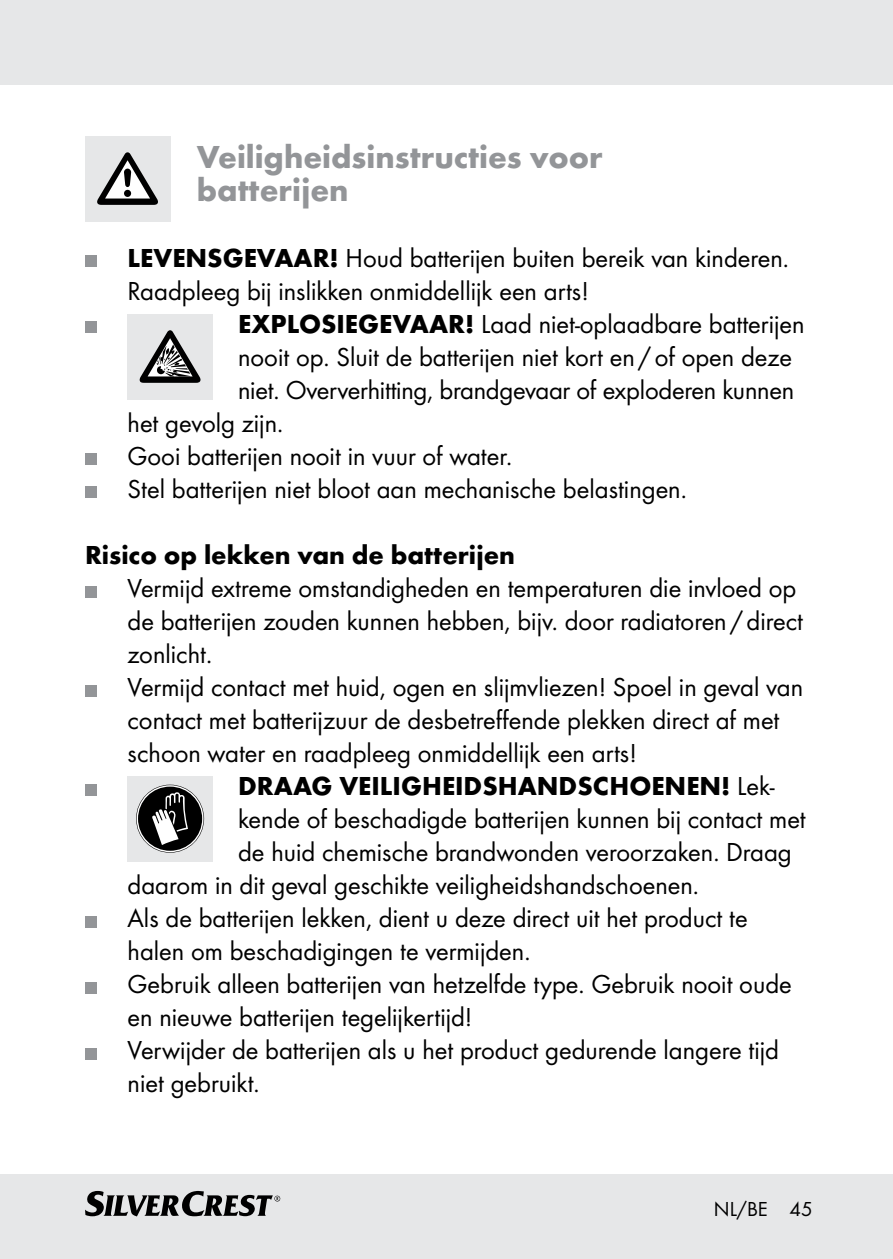
<style>
.page{position:relative;width:893px;height:1259px;background:#fff}
.page>*{position:absolute;margin:0;border:0;box-sizing:border-box;transform-origin:0 0}
.t1{font:700 33px/33px "Futura";color:#939598}
.t2{font:27px/33px "Futura Boo";color:#000}
.t3{font:700 27px "Futura";color:#000}
.t4{font:21px "Futura Boo";color:#000}
.s1{font-family:"Futura";font-weight:700}
</style>
<div class="page">
<div style="left:0;top:1174px;width:893px;height:85px;background:#e6e7e8"></div>
<svg style="left:85px;top:1191px;width:195px;height:25px"></svg>
<div style="left:0;top:0;width:893px;height:85px;background:#e6e7e8"></div>
<div style="left:85px;top:136px;width:85px;height:85px;background:#e6e7e8"></div>
<svg style="left:97px;top:152px;width:61px;height:53px"></svg>
<div style="left:85px;top:256px;width:11px;height:11px;background:#939598"></div>
<div style="left:85px;top:322px;width:11px;height:11px;background:#939598"></div>
<div style="left:128px;top:314px;width:85px;height:85px;background:#e6e7e8"></div>
<svg style="left:140px;top:330px;width:60px;height:53px"></svg>
<div style="left:85px;top:454px;width:11px;height:11px;background:#939598"></div>
<div style="left:85px;top:487px;width:11px;height:11px;background:#939598"></div>
<div style="left:85px;top:586px;width:11px;height:11px;background:#939598"></div>
<div style="left:85px;top:685px;width:11px;height:11px;background:#939598"></div>
<div style="left:85px;top:784px;width:11px;height:11px;background:#939598"></div>
<div style="left:128px;top:776px;width:85px;height:85px;background:#e6e7e8"></div>
<svg style="left:136px;top:784px;width:68px;height:68px"></svg>
<div style="left:85px;top:916px;width:11px;height:11px;background:#939598"></div>
<div style="left:85px;top:982px;width:11px;height:11px;background:#939598"></div>
<div style="left:85px;top:1048px;width:11px;height:11px;background:#939598"></div>
<p class="t1" style="left:197px;top:140px;width:407px">Veiligheidsinstructies voor batterijen</p>
<p class="t2" style="left:128px;top:241px;width:663px;text-indent:95px"><span class="s1">GEVAAR!</span> Houd batterijen buiten bereik van kinderen.<br>Raadpleeg bij inslikken onmiddellijk een arts!</p>
<p class="t3" style="left:238px;top:307px;width:64px">EXPLOSIE</p>
<p class="t2" style="left:358px;top:307px;width:448px"><span class="s1">GEVAAR!</span> Laad niet-oplaadbare batterijen</p>
<p class="t2" style="left:238px;top:340px;width:555px">nooit op. Sluit de batterijen niet kort en /of open deze</p>
<p class="t2" style="left:238px;top:373px;width:558px">niet. Oververhitting, brandgevaar of exploderen kunnen</p>
<p class="t2" style="left:128px;top:406px;width:157px">het gevolg zijn.</p>
<p class="t2" style="left:128px;top:439px;width:386px">Gooi batterijen nooit in vuur of water.</p>
<p class="t2" style="left:128px;top:472px;width:561px">Stel batterijen niet bloot aan mechanische belastingen.</p>
<p class="t3" style="left:85px;top:538px;width:431px">Risico op lekken van de batterijen</p>
<p class="t2" style="left:128px;top:571px;width:677px">Vermijd extreme omstandigheden en temperaturen die invloed op de batterijen zouden kunnen hebben, bijv. door radiatoren /direct zonlicht.<br>Vermijd contact met huid, ogen en slijmvliezen! Spoel in geval van contact met batterijzuur de desbetreffende plekken direct af met schoon water en raadpleeg onmiddellijk een arts!</p>
<p class="t3" style="left:238px;top:769px;width:358px">DRAAG VEILIGHEI DSHANDSCHOENEN</p>
<p class="t2" style="left:721px;top:769px;width:55px"><span class="s1">!</span> Lek-</p>
<p class="t2" style="left:238px;top:802px;width:569px">kende of beschadigde batterijen kunnen bij contact met</p>
<p class="t2" style="left:238px;top:835px;width:555px">de huid chemische brandwonden veroorzaken. Draag</p>
<p class="t2" style="left:128px;top:868px;width:573px">daarom in dit geval geschikte veiligheidshandschoenen.</p>
<p class="t2" style="left:128px;top:901px;width:622px">Als de batterijen lekken, dient u deze direct uit het product te</p>
<p class="t2" style="left:128px;top:934px;width:404px">halen om beschadigingen te vermijden.</p>
<p class="t2" style="left:128px;top:967px;width:666px">Gebruik alleen batterijen van hetzelfde type. Gebruik nooit oude</p>
<p class="t2" style="left:128px;top:1000px;width:346px">en nieuwe batterijen tegelijkertijd!</p>
<p class="t2" style="left:128px;top:1033px;width:653px">Verwijder de batterijen als u het product gedurende langere tijd</p>
<p class="t2" style="left:128px;top:1066px;width:134px">niet gebruikt.</p>
<p class="t3" style="left:128px;top:241px;width:62px">LEVENS</p>
<p class="t4" style="left:714px;top:1196px;width:100px">NL/BE 45</p>
</div>
